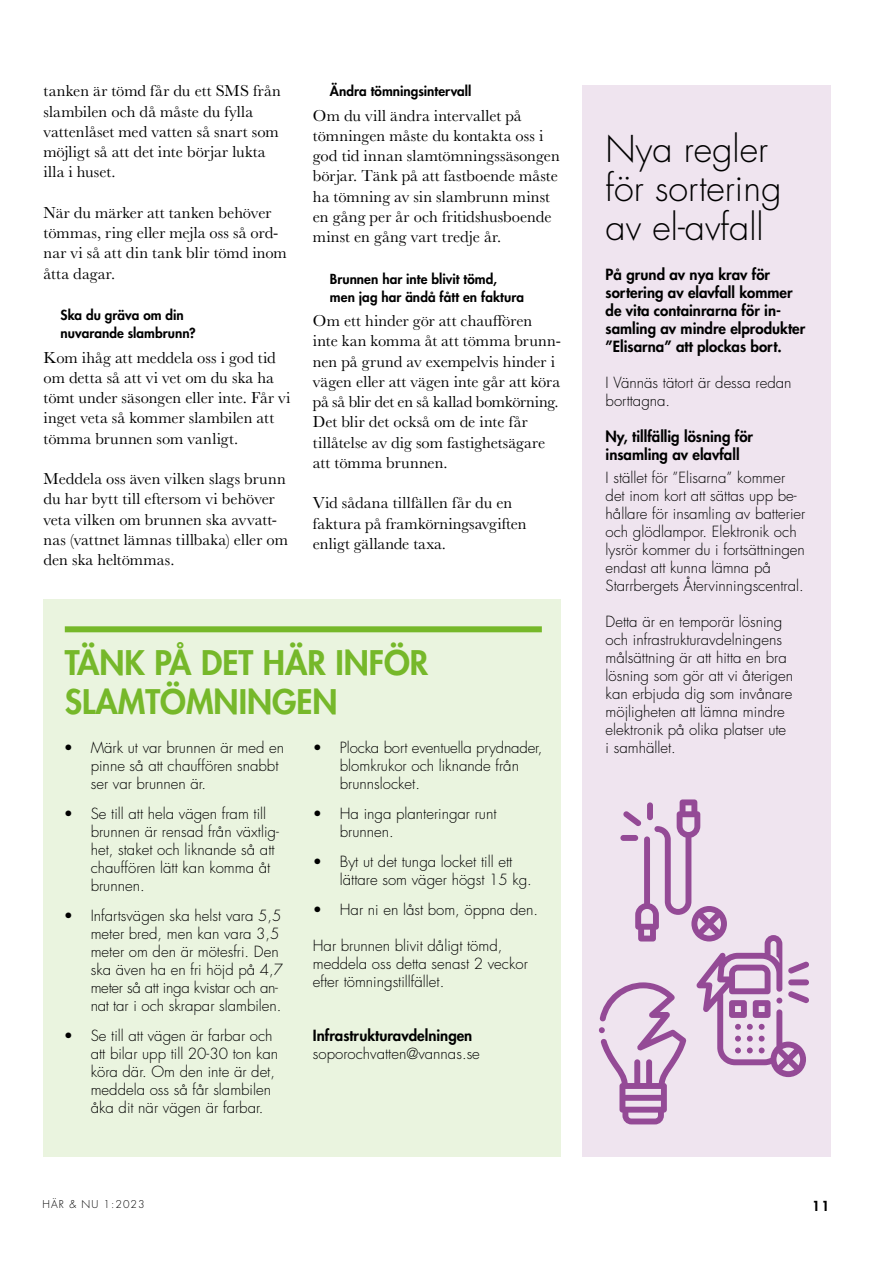
<style>
.page{position:relative;width:893px;height:1263px;background:#fff}
.page>*{position:absolute;margin:0;border:0;box-sizing:border-box;transform-origin:0 0}
.t1{font:300 36px/39px "Futura Std";color:#000}
.t2{font:800 33px/39px "Futura Std";color:#76b82a}
.t3{font:16.5px/20.2px "Baskerville MT Pro";letter-spacing:.005em;color:#000}
.t4{font:300 15px/18px "Futura Std";color:#000}
.t5{font:800 15px/18px "Futura Std";color:#000}
.t6{font:800 13.5px/18px "Futura Std";letter-spacing:.005em;color:#000}
.t7{font:300 10.5px "Futura Std";letter-spacing:.1em;color:#000}
</style>
<div class="page">
<div style="left:44px;top:600px;width:517px;height:557px;background:#eaf4df"></div>
<div style="left:582px;top:85px;width:248px;height:1072px;background:#efe4ef"></div>
<div style="left:65px;top:626px;width:477px;height:6px;background:#76b82a"></div>
<svg style="left:599px;top:799px;width:210px;height:325px"></svg>
<p class="t3" style="left:44px;top:81px;width:239px">tanken är tömd får du ett SMS från slambilen och då måste du fylla vattenlåset med vatten så snart som möjligt så att det inte börjar lukta illa i huset.</p>
<p class="t3" style="left:44px;top:202px;width:245px">När du märker att tanken behöver tömmas, ring eller mejla oss så ord&shy;nar vi så att din tank blir tömd inom åtta dagar.</p>
<p class="t6" style="left:61px;top:306px;width:137px">Ska du gräva om din nuvarande slambrunn?</p>
<p class="t3" style="left:44px;top:347px;width:248px">Kom ihåg att meddela oss i god tid om detta så att vi vet om du ska ha tömt under säsongen eller inte. Får vi inget veta så kommer slambilen att tömma brunnen som vanligt.</p>
<p class="t3" style="left:44px;top:469px;width:246px">Meddela oss även vilken slags brunn du har bytt till eftersom vi behöver veta vilken om brunnen ska avvatt&shy;nas (vattnet lämnas tillbaka) eller om den ska heltömmas.</p>
<p class="t6" style="left:330px;top:82px;width:143px">Ändra tömningsintervall</p>
<p class="t3" style="left:313px;top:105px;width:248px">Om du vill ändra intervallet på tömningen måste du kontakta oss i god tid innan slamtömningssäsongen börjar. Tänk på att fastboende måste ha tömning av sin slambrunn minst en gång per år och fritidshusboende minst en gång vart tredje år.</p>
<p class="t6" style="left:330px;top:270px;width:196px">Brunnen har inte blivit tömd, men jag har ändå fått en faktura</p>
<p class="t3" style="left:313px;top:311px;width:250px">Om ett hinder gör att chauffören inte kan komma åt att tömma brun - nen på grund av exempelvis hinder i vägen eller att vägen inte går att köra på så blir det en så kallad bomkörning.<br>Det blir det också om de inte får tillåtelse av dig som fastighetsägare att tömma brunnen.</p>
<p class="t3" style="left:313px;top:493px;width:215px">Vid sådana tillfällen får du en faktura på framkörningsavgiften enligt gällande taxa.</p>
<h2 class="t2" style="left:65px;top:643px;width:365px">TÄNK PÅ DET HÄR INFÖR<br>SLAMTÖMNINGEN</h2>
<p class="t4" style="left:91px;top:739px;width:195px;text-indent:-27px">• Märk ut var brunnen är med en pinne så att chauffören snabbt ser var brunnen är.</p>
<p class="t4" style="left:91px;top:805px;width:190px;text-indent:-27px">• Se till att hela vägen fram till brunnen är rensad från växtlig&shy;het, staket och liknande så att chauffören lätt kan komma åt brunnen.</p>
<p class="t4" style="left:91px;top:907px;width:194px;text-indent:-27px">• Infartsvägen ska helst vara 5,5 meter bred, men kan vara 3,5 meter om den är mötesfri. Den ska även ha en fri höjd på 4,7 meter så att inga kvistar och an&shy;nat tar i och skrapar slambilen.</p>
<p class="t4" style="left:91px;top:1027px;width:189px;text-indent:-27px">• Se till att vägen är farbar och att bilar upp till 20-30 ton kan köra där. Om den inte är det, meddela oss så får slambilen åka dit när vägen är farbar.</p>
<p class="t4" style="left:340px;top:739px;width:204px;text-indent:-27px">• Plocka bort eventuella prydnader, blomkrukor och liknande från brunnslocket.</p>
<p class="t4" style="left:340px;top:805px;width:158px;text-indent:-27px">• Ha inga planteringar runt brunnen.</p>
<p class="t4" style="left:340px;top:853px;width:194px;text-indent:-27px">• Byt ut det tunga locket till ett lättare som väger högst 15 kg.</p>
<p class="t4" style="left:313px;top:901px;width:227px">• Har ni en låst bom, öppna den.</p>
<p class="t4" style="left:313px;top:937px;width:216px">Har brunnen blivit dåligt tömd, meddela oss detta senast 2 veckor efter tömningstillfället.</p>
<p class="t5" style="left:313px;top:1027px;width:161px">Infrastrukturavdelningen</p>
<p class="t4" style="left:313px;top:1045px;width:169px">soporochvatten@vannas.se</p>
<h1 class="t1" style="left:606px;top:130px;width:177px">Nya regler för sortering av el-avfall</h1>
<p class="t5" style="left:606px;top:265px;width:201px">På grund av nya krav för sortering av elavfall kommer de vita containrarna för in&shy;samling av mindre elprodukter ”Elisarna” att plockas bort.</p>
<p class="t4" style="left:606px;top:374px;width:187px">I Vännäs tätort är dessa redan borttagna.</p>
<p class="t5" style="left:606px;top:427px;width:149px">Ny, tillfällig lösning för insamling av elavfall</p>
<p class="t4" style="left:606px;top:468px;width:201px">I stället för ”Elisarna” kommer det inom kort att sättas upp be&shy;hållare för insamling av batterier och glödlampor. Elektronik och lysrör kommer du i fortsättningen endast att kunna lämna på<br>Starrbergets Återvinningscentral.</p>
<p class="t4" style="left:606px;top:612px;width:189px">Detta är en temporär lösning och infrastrukturavdelningens målsättning är att hitta en bra lösning som gör att vi återigen kan erbjuda dig som invånare möjligheten att lämna mindre elektronik på olika platser ute i samhället.</p>
<p class="t7" style="left:43px;top:1198px;width:104px">HÄR &amp; NU 1:2023</p>
<p class="t6" style="left:812px;top:1196px;width:18px">11</p>
</div>
